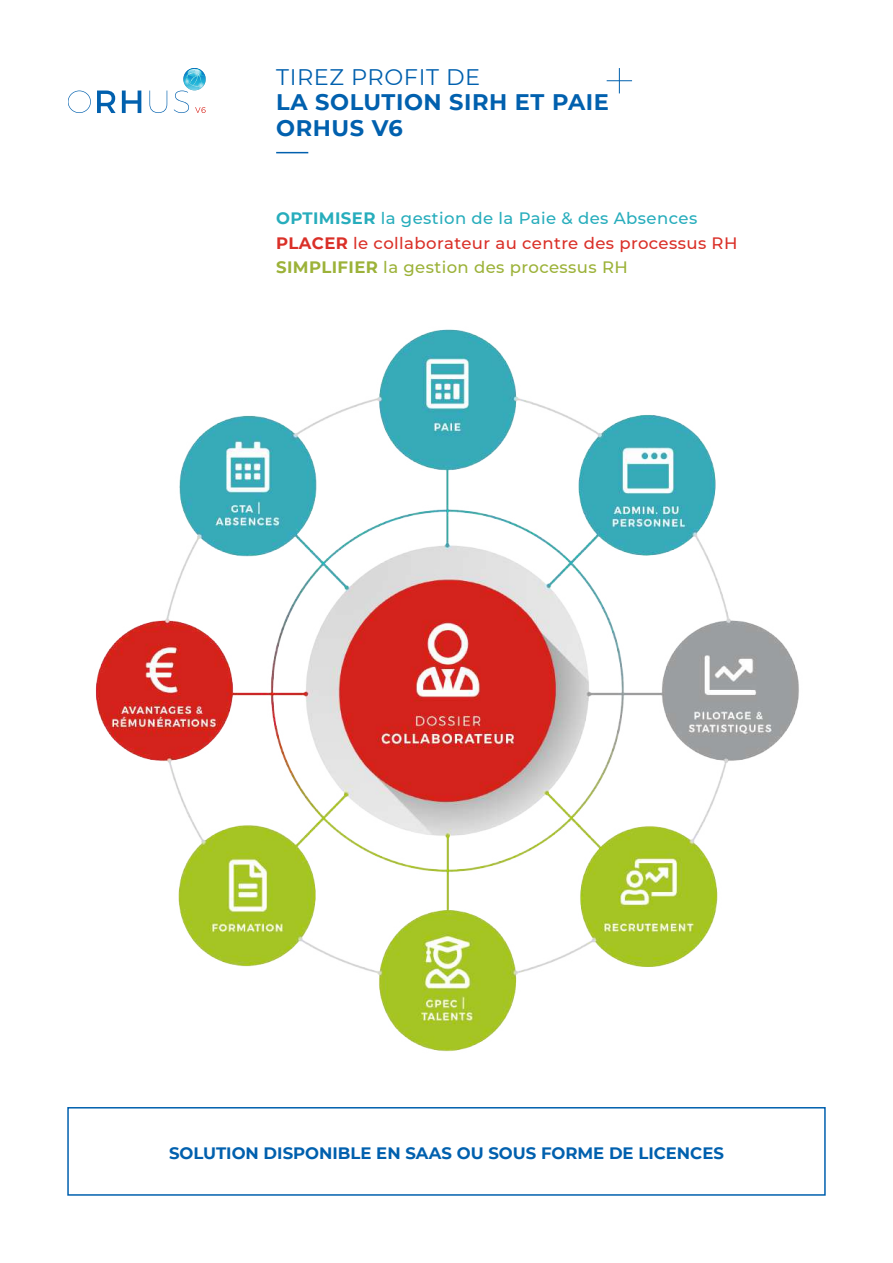
<style>
.page{position:relative;width:893px;height:1263px;background:#fff}
.page>*{position:absolute;margin:0;border:0;box-sizing:border-box;transform-origin:0 0}
.t1{font:700 22.5px/25.5px "Montserrat";letter-spacing:.025em;color:#0160ae}
.t2{font:22.5px "Montserrat";letter-spacing:.025em;color:#0160ae}
.t3{font:500 16.5px/24.8px "Montserrat";letter-spacing:.025em;color:#da3028}
.t4{font:700 16.5px "Montserrat";color:#0160ae}
.s1{font-weight:700;color:#27adbc}
.s2{color:#27adbc}
.s3{font-weight:700}
.s4{font-weight:700;color:#9cb239}
.s5{color:#9cb239}
</style>
<div class="page">
<svg style="left:68px;top:91px;width:23px;height:22px"></svg>
<svg style="left:97px;top:91px;width:19px;height:22px"></svg>
<svg style="left:122px;top:91px;width:19px;height:22px"></svg>
<svg style="left:149px;top:91px;width:18px;height:22px"></svg>
<svg style="left:174px;top:68px;width:31px;height:45px"></svg>
<svg style="left:183px;top:68px;width:22px;height:22px"></svg>
<hr style="left:276px;top:152px;width:32px;height:1px;background:#0160ae">
<svg style="left:607px;top:68px;width:25px;height:25px"></svg>
<div style="left:67px;top:1107px;width:759px;height:89px;border:2px solid #0160ae"></div>
<img style="left:95px;top:329px;width:704px;height:723px">
<h1 class="t2" style="left:276px;top:61px;width:206px">TIREZ PROFIT DE</h1>
<h1 class="t1" style="left:276px;top:89px;width:334px">LA SOLUTION SIRH ET PAIE<br>ORHUS V6</h1>
<p class="t3" style="left:276px;top:205px;width:463px"><span class="s1">OPTIMISER</span> <span class="s2">la gestion de la Paie &amp; des Absences<br></span><span class="s3">PLACER</span> le collaborateur au centre des processus RH<br><span class="s4">SIMPLIFIER</span> <span class="s5">la gestion des processus RH</span></p>
<p class="t4" style="left:169px;top:1141px;width:556px">SOLUTION DISPONIBLE EN SAAS OU SOUS FORME DE LICENCES</p>
</div>
